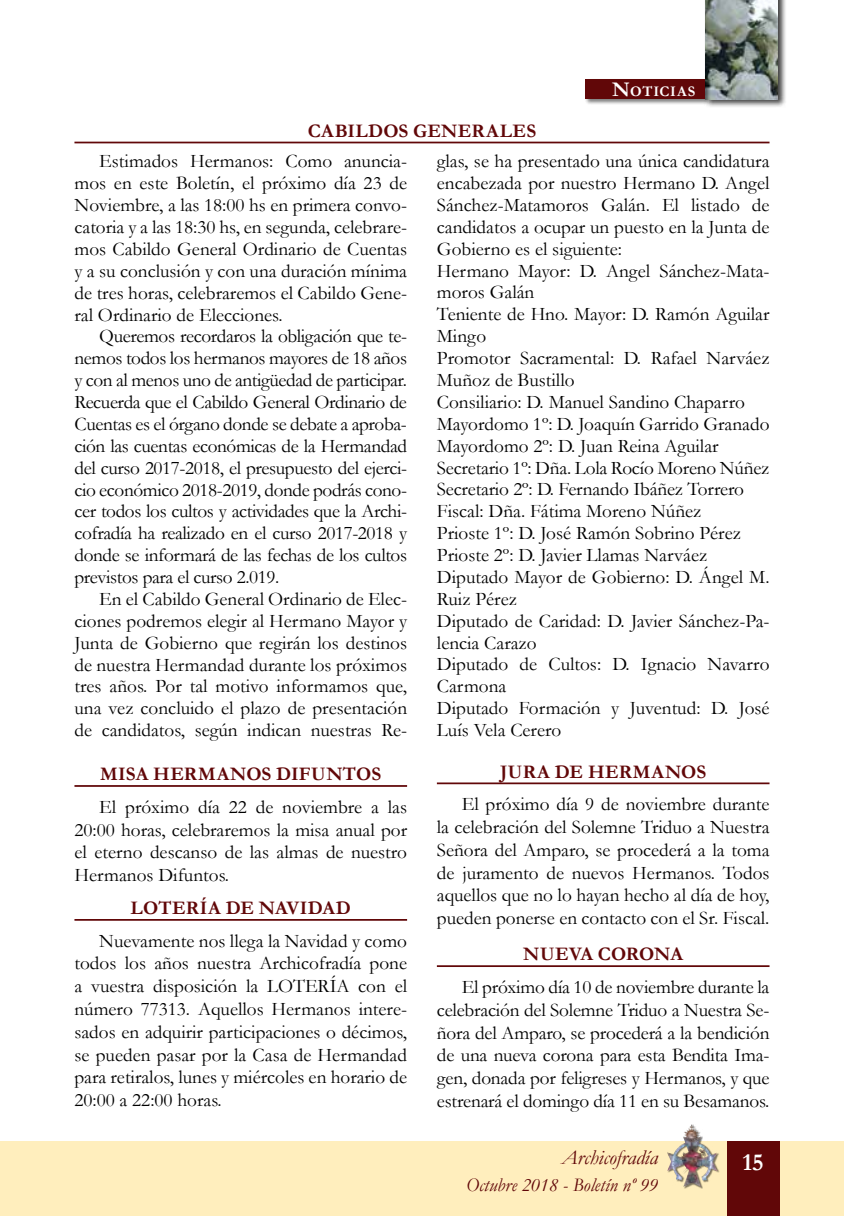
<style>
.page{position:relative;width:844px;height:1216px;background:#fff}
.page>*{position:absolute;margin:0;border:0;box-sizing:border-box;transform-origin:0 0}
.t1{font:700 24.5px "Garamond";color:#fff}
.t2{font:italic 21px "Garamond";color:#610708}
.t3{font:19.25px/21.9px "Garamond";color:#000;text-align:justify}
.t4{font:700 19.25px "Garamond";letter-spacing:.01em;color:#610708}
.t5{font:italic 19.25px "Garamond";color:#610708}
.t6{font:700 14.7px "Garamond";letter-spacing:.05em;color:#fff}
.s1{font-size:21px}
</style>
<div class="page">
<div style="left:0;top:1141px;width:843px;height:74px;background:#ffeebd"></div>
<div style="left:726px;top:1141px;width:52px;height:74px;background:#610708"></div>
<div style="left:667px;top:1123px;width:52px;height:65px;background:#000;opacity:.5"></div>
<img style="left:667px;top:1124px;width:27px;height:62px">
<div style="left:703px;top:0;width:83px;height:108px;background:#000;opacity:.75"></div>
<img style="left:705px;top:0;width:72px;height:99px">
<div style="left:584px;top:78px;width:126px;height:27px;background:#000;opacity:.5"></div>
<div style="left:585px;top:79px;width:120px;height:20px;background:#610708"></div>
<hr style="left:74px;top:919px;width:333px;height:1px;background:#610708">
<hr style="left:74px;top:785px;width:333px;height:1px;background:#610708">
<hr style="left:437px;top:782px;width:332px;height:2px;background:#610708">
<hr style="left:437px;top:965px;width:332px;height:2px;background:#610708">
<hr style="left:74px;top:142px;width:695px;height:1px;background:#610708">
<p class="t4" style="left:307px;top:117px;width:230px">CABILDOS GENERALES</p>
<p class="t6" style="left:612px;top:81px;width:83px"><span class="s1">N</span>OTICIAS</p>
<p class="t3" style="left:74px;top:150px;width:334px;text-indent:25px">Estimados Hermanos: Como anuncia&shy;mos en este Boletín, el próximo día 23 de Noviembre, a las 18:00 hs en primera convo&shy;catoria y a las 18:30 hs, en segunda, celebrare&shy;mos Cabildo General Ordinario de Cuentas y a su conclusión y con una duración mínima de tres horas, celebraremos el Cabildo Gene&shy;ral Ordinario de Elecciones.</p>
<p class="t3" style="left:74px;top:325px;width:334px;text-indent:25px">Queremos recordaros la obligación que te&shy;nemos todos los hermanos mayores de 18 años y con al menos uno de antigüedad de participar.<br>Recuerda que el Cabildo General Ordinario de Cuentas es el órgano donde se debate a aproba&shy;ción las cuentas económicas de la Hermandad del curso 2017-2018, el presupuesto del ejerci&shy;cio económico 2018-2019, donde podrás cono&shy;cer todos los cultos y actividades que la Archi&shy;cofradía ha realizado en el curso 2017-2018 y donde se informará de las fechas de los cultos previstos para el curso 2.019.</p>
<p class="t3" style="left:74px;top:587px;width:334px;text-indent:25px">En el Cabildo General Ordinario de Elec&shy;ciones podremos elegir al Hermano Mayor y Junta de Gobierno que regirán los destinos de nuestra Hermandad durante los próximos tres años. Por tal motivo informamos que, una vez concluido el plazo de presentación de candidatos, según indican nuestras Re-</p>
<p class="t4" style="left:100px;top:761px;width:282px">MISA HERMANOS DIFUNTOS</p>
<p class="t3" style="left:74px;top:794px;width:334px;line-height:22.8px;text-indent:25px">El próximo día 22 de noviembre a las 20:00 horas, celebraremos la misa anual por el eterno descanso de las almas de nuestro Hermanos Difuntos.</p>
<p class="t4" style="left:131px;top:894px;width:222px">LOTERÍA DE NAVIDAD</p>
<p class="t3" style="left:74px;top:928px;width:334px;line-height:22.8px;text-indent:25px">Nuevamente nos llega la Navidad y como todos los años nuestra Archicofradía pone a vuestra disposición la LOTERÍA con el número 77313. Aquellos Hermanos intere&shy;sados en adquirir participaciones o décimos, se pueden pasar por la Casa de Hermandad para retiralos, lunes y miércoles en horario de 20:00 a 22:00 horas.</p>
<p class="t3" style="left:437px;top:150px;width:334px;text-align:left">glas, se ha presentado una única candidatura encabezada por nuestro Hermano D. Angel<br>Sánchez-Matamoros Galán. El listado de candidatos a ocupar un puesto en la Junta de<br>Gobierno es el siguiente:<br>Hermano Mayor: D. Angel Sánchez-Mata&shy;moros Galán<br>Teniente de Hno. Mayor: D. Ramón Aguilar<br>Mingo<br>Promotor Sacramental: D. Rafael Narváez<br>Muñoz de Bustillo<br>Consiliario: D. Manuel Sandino Chaparro<br>Mayordomo 1º: D. Joaquín Garrido Granado<br>Mayordomo 2º: D. Juan Reina Aguilar<br>Secretario 1º: Dña. Lola Rocío Moreno Núñez<br>Secretario 2º: D. Fernando Ibáñez Torrero<br>Fiscal: Dña. Fátima Moreno Núñez<br>Prioste 1º: D. José Ramón Sobrino Pérez<br>Prioste 2º: D. Javier Llamas Narváez<br>Diputado Mayor de Gobierno: D. Ángel M.<br>Ruiz Pérez<br>Diputado de Caridad: D. Javier Sánchez-Pa&shy;lencia Carazo<br>Diputado de Cultos: D. Ignacio Navarro<br>Carmona<br>Diputado Formación y Juventud: D. José<br>Luís Vela Cerero</p>
<p class="t4" style="left:500px;top:758px;width:207px">JURA DE HERMANOS</p>
<p class="t3" style="left:437px;top:792px;width:334px;line-height:22.8px;text-indent:25px">El próximo día 9 de noviembre durante la celebración del Solemne Triduo a Nuestra Señora del Amparo, se procederá a la toma de juramento de nuevos Hermanos. Todos aquellos que no lo hayan hecho al día de hoy, pueden ponerse en contacto con el Sr. Fiscal.</p>
<p class="t4" style="left:523px;top:941px;width:161px">NUEVA CORONA</p>
<p class="t3" style="left:437px;top:975px;width:334px;line-height:22.8px;text-indent:25px">El próximo día 10 de noviembre durante la celebración del Solemne Triduo a Nuestra Se&shy;ñora del Amparo, se procederá a la bendición de una nueva corona para esta Bendita Ima&shy;gen, donada por feligreses y Hermanos, y que estrenará el domingo día 11 en su Besamanos.</p>
<p class="t2" style="left:561px;top:1143px;width:98px">Archicofradía</p>
<p class="t1" style="left:742px;top:1145px;width:23px">15</p>
<p class="t5" style="left:466px;top:1171px;width:193px">Octubre 2018 - Boletín nº 99</p>
</div>
